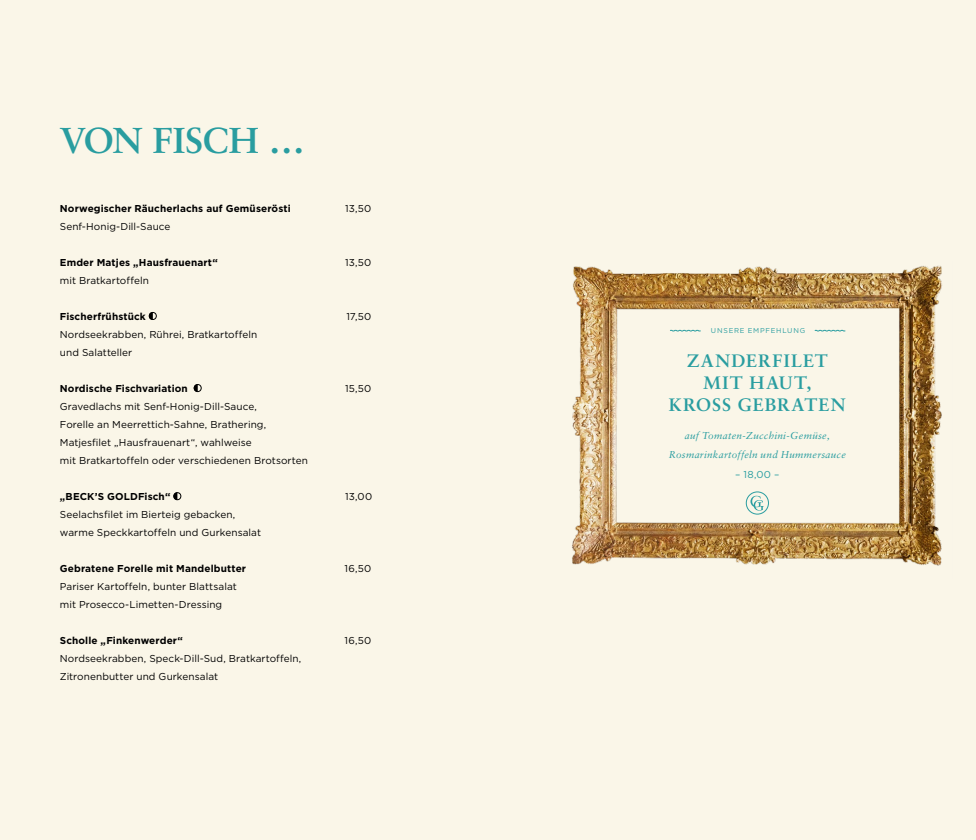
<style>
.page{position:relative;width:976px;height:840px;background:#fff}
.page>*{position:absolute;margin:0;border:0;box-sizing:border-box;transform-origin:0 0}
.t1{font:36px "Sabon Bold Os F";letter-spacing:-.005em;color:#299da0}
.t2{font:700 18px/21.6px "Sabon";letter-spacing:.055em;color:#299da0;text-align:center}
.t3{font:10px/18px "Gotham";letter-spacing:.005em;color:#000}
.t4{font:700 10px "Gotham";letter-spacing:.01em;color:#000}
.t5{font:italic 10px/18px "Sabon";letter-spacing:.025em;color:#299da0;text-align:center}
.t6{font:10px "Gotham";color:#299da0}
.t7{font:7px "Gotham";letter-spacing:.11em;color:#299da0}
</style>
<div class="page">
<div style="left:0;top:0;width:975px;height:839px;background:#faf6e8"></div>
<svg style="left:148px;top:312px;width:9px;height:8px"></svg>
<svg style="left:193px;top:384px;width:9px;height:8px"></svg>
<svg style="left:173px;top:492px;width:9px;height:8px"></svg>
<img style="left:572px;top:266px;width:370px;height:300px">
<svg style="left:669px;top:329px;width:31px;height:2px"></svg>
<svg style="left:814px;top:329px;width:31px;height:2px"></svg>
<svg style="left:750px;top:495px;width:13px;height:15px"></svg>
<div style="left:745px;top:491px;width:23px;height:23px;border:1px solid #299da0;border-radius:50%"></div>
<h1 class="t1" style="left:60px;top:118px;width:246px">VON FISCH …</h1>
<p class="t4" style="left:60px;top:201px;width:232px">Norwegischer Räucherlachs auf Gemüserösti</p>
<p class="t3" style="left:345px;top:199px;width:28px">13,50</p>
<p class="t3" style="left:60px;top:217px;width:112px">Senf-Honig-Dill-Sauce</p>
<p class="t4" style="left:60px;top:255px;width:159px">Emder Matjes „Hausfrauenart“</p>
<p class="t3" style="left:345px;top:253px;width:28px">13,50</p>
<p class="t3" style="left:60px;top:271px;width:90px">mit Bratkartoffeln</p>
<p class="t4" style="left:60px;top:309px;width:87px">Fischerfrühstück</p>
<p class="t3" style="left:346px;top:307px;width:26px">17,50</p>
<p class="t3" style="left:60px;top:325px;width:199px">Nordseekrabben, Rührei, Bratkartoffeln und Salatteller</p>
<p class="t4" style="left:60px;top:381px;width:129px">Nordische Fischvariation</p>
<p class="t3" style="left:345px;top:379px;width:28px">15,50</p>
<p class="t3" style="left:60px;top:397px;width:249px">Gravedlachs mit Senf-Honig-Dill-Sauce,<br>Forelle an Meerrettich-Sahne, Brathering, Matjesfilet „Hausfrauenart“, wahlweise<br>mit Bratkartoffeln oder verschiedenen Brotsorten</p>
<p class="t4" style="left:60px;top:489px;width:112px">„BECK’S GOLDFisch“</p>
<p class="t3" style="left:345px;top:487px;width:28px">13,00</p>
<p class="t3" style="left:60px;top:505px;width:203px">Seelachsfilet im Bierteig gebacken, warme Speckkartoffeln und Gurkensalat</p>
<p class="t4" style="left:60px;top:561px;width:188px">Gebratene Forelle mit Mandelbutter</p>
<p class="t3" style="left:344px;top:559px;width:28px">16,50</p>
<p class="t3" style="left:60px;top:577px;width:178px">Pariser Kartoffeln, bunter Blattsalat mit Prosecco-Limetten-Dressing</p>
<p class="t4" style="left:60px;top:633px;width:125px">Scholle „Finkenwerder“</p>
<p class="t3" style="left:344px;top:631px;width:28px">16,50</p>
<p class="t3" style="left:60px;top:649px;width:243px">Nordseekrabben, Speck-Dill-Sud, Bratkartoffeln,<br>Zitronenbutter und Gurkensalat</p>
<p class="t7" style="left:710px;top:326px;width:96px">UNSERE EMPFEHLUNG</p>
<h2 class="t2" style="left:668px;top:350px;width:178px">ZANDERFILET<br>MIT HAUT,<br>KROSS GEBRATEN</h2>
<p class="t5" style="left:668px;top:426px;width:178px">auf Tomaten-Zucchini-Gemüse,<br>Rosmarinkartoffeln und Hummersauce</p>
<p class="t6" style="left:735px;top:467px;width:46px">– 18,00 –</p>
</div>
